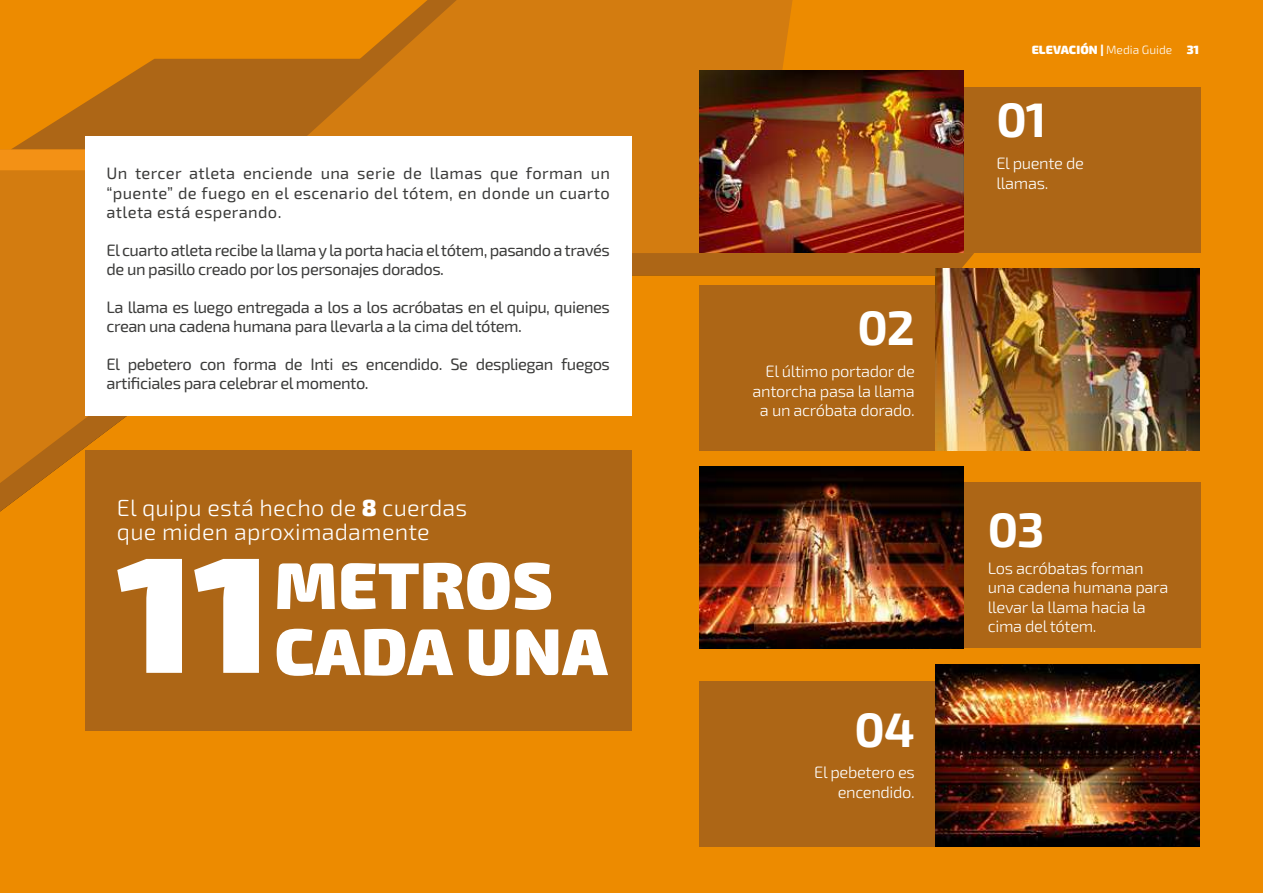
<style>
.page{position:relative;width:1263px;height:893px;background:#ed8b00}
.page>*{position:absolute;margin:0;border:0;box-sizing:border-box;transform-origin:0 0}
.t1{font:900 165.15px "Exo 2.0";color:#fff}
.t2{font:900 66.15px/66px "Exo 2.0";letter-spacing:.01em;color:#fff}
.t3{font:700 48.45px "Exo 2.0";letter-spacing:-.02em;color:#fff}
.t4{font:300 23.4px/24px "Exo 2.0";letter-spacing:.01em;color:#fff}
.t5{font:16.5px/19.5px "Exo 2.0";letter-spacing:-.03em;color:#3c3c3b}
.t6{font:300 16.5px/19.5px "Exo 2.0";letter-spacing:-.02em;color:#fff}
.t7{font:900 12px "Exo 2.0";letter-spacing:.01em;color:#fff}
.s1{font-weight:900}
.s2{font-weight:300}
</style>
<div class="page">
<div style="left:457px;top:0;width:335px;height:253px;background:#d37c10"></div>
<svg style="left:12px;top:0;width:445px;height:149px"></svg>
<svg style="left:0;top:149px;width:85px;height:104px;background:#d98010"></svg>
<svg style="left:0;top:253px;width:974px;height:259px"></svg>
<div style="left:964px;top:483px;width:237px;height:165px;background:#ad6616"></div>
<div style="left:699px;top:285px;width:237px;height:165px;background:#ad6616"></div>
<div style="left:699px;top:681px;width:237px;height:165px;background:#ad6616"></div>
<div style="left:964px;top:87px;width:237px;height:165px;background:#ad6616"></div>
<img style="left:935px;top:269px;width:264px;height:181px">
<img style="left:699px;top:70px;width:265px;height:182px">
<img style="left:699px;top:466px;width:265px;height:182px">
<img style="left:935px;top:664px;width:264px;height:182px">
<div style="left:85px;top:136px;width:546px;height:280px;background:#fff"></div>
<div style="left:85px;top:450px;width:546px;height:281px;background:#ad6616"></div>
<p class="t5" style="left:107px;top:164px;width:505px;text-align:justify">Un tercer atleta enciende una serie de llamas que forman un “puente” de fuego en el escenario del tótem, en donde un cuarto atleta está esperando.</p>
<p class="t5" style="left:107px;top:240px;width:505px">El cuarto atleta recibe la llama y la porta hacia el tótem, pasando a través de un pasillo creado por los personajes dorados.</p>
<p class="t5" style="left:107px;top:297px;width:505px">La llama es luego entregada a los a los acróbatas en el quipu, quienes crean una cadena humana para llevarla a la cima del tótem.</p>
<p class="t5" style="left:107px;top:354px;width:505px">El pebetero con forma de Inti es encendido. Se despliegan fuegos artificiales para celebrar el momento.</p>
<h3 class="t4" style="left:117px;top:496px;width:352px">El quipu está hecho de <span class="s1">8</span> cuerdas que miden aproximadamente</h3>
<h2 class="t2" style="left:275px;top:554px;width:334px">METROS<br>CADA UNA</h2>
<h1 class="t1" style="left:117px;top:513px;width:155px">11</h1>
<h3 class="t3" style="left:857px;top:299px;width:59px">02</h3>
<p class="t6" style="left:752px;top:362px;width:164px;text-align:right">El último portador de antorcha pasa la llama a un acróbata dorado.</p>
<h3 class="t3" style="left:855px;top:700px;width:62px">04</h3>
<p class="t6" style="left:814px;top:763px;width:102px;text-align:right">El pebetero es encendido.</p>
<p class="t7" style="left:1032px;top:42px;width:169px">ELEVACIÓN | <span class="s2">Media Guide</span> 31</p>
<h3 class="t3" style="left:996px;top:91px;width:52px">01</h3>
<p class="t6" style="left:996px;top:154px;width:89px">El puente de llamas.</p>
<h3 class="t3" style="left:988px;top:501px;width:58px">03</h3>
<p class="t6" style="left:988px;top:559px;width:182px">Los acróbatas forman una cadena humana para llevar la llama hacia la cima del tótem.</p>
</div>
